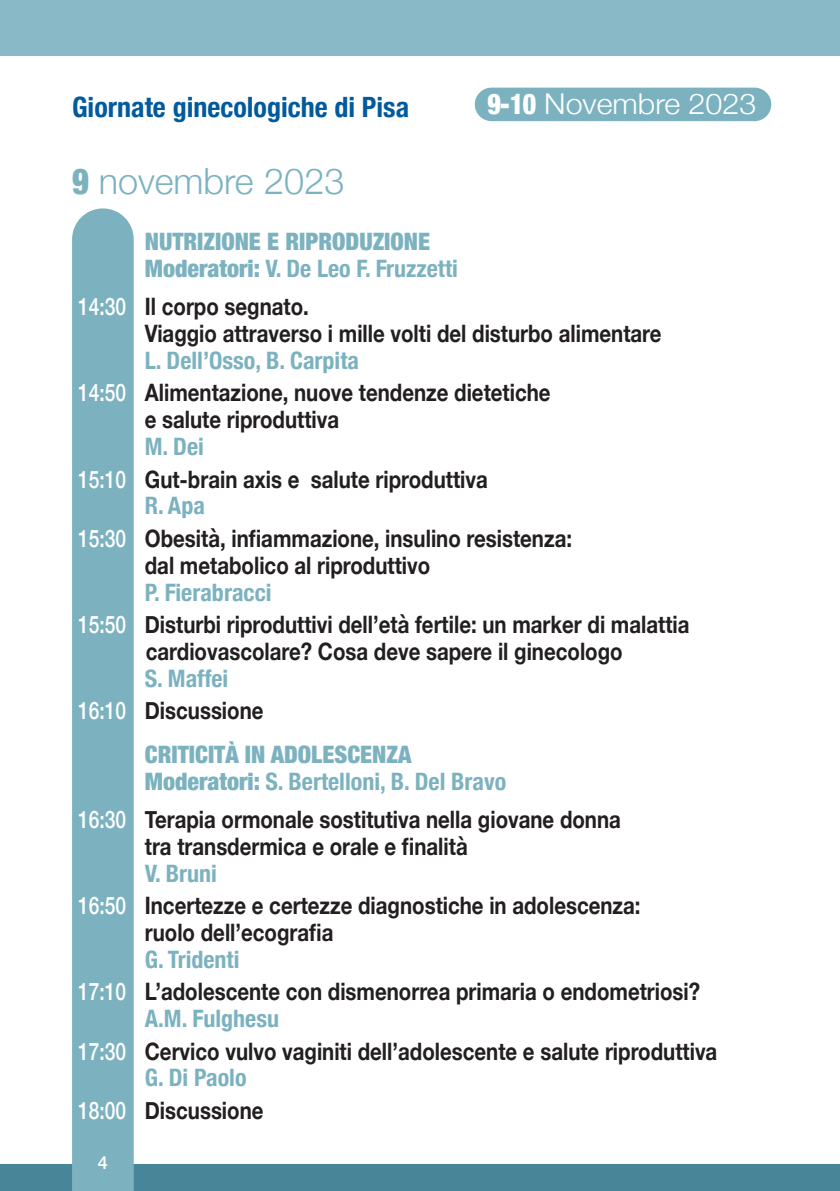
<style>
.page{position:relative;width:840px;height:1191px;background:#fff}
.page>*{position:absolute;margin:0;border:0;box-sizing:border-box;transform-origin:0 0}
.t1{font:300 36px "Helvetica Neue";color:#7cb2c0}
.t2{font:300 28.6px "Helvetica Neue";color:#fff;scale:1.06 1}
.t3{font:700 condensed 28px "Helvetica Neue";color:#015a9d}
.t4{font:700 24px/26.8px "Helvetica Neue";color:#231f20;text-align:center;scale:.85 1}
.t5{font:700 condensed 24px "Helvetica Neue";color:#7cb2c0}
.t6{font:900 condensed 24px "Helvetica Neue";color:#7cb2c0}
.t7{font:500 18px "Helvetica Neue";color:#fff}
.s1{font-weight:900;font-stretch:condensed}
.s2{font-weight:900}
.s3{font-weight:500;color:#fff}
</style>
<div class="page">
<div style="left:0;top:1164px;width:839px;height:27px;background:#488598"></div>
<div style="left:0;top:0;width:839px;height:55px;background:#89b9c6"></div>
<div style="left:474px;top:88px;width:296px;height:33px;background:#7cb2c0;border-radius:17px"></div>
<div style="left:72px;top:208px;width:62px;height:983px;background:#7cb2c0"></div>
<p class="t3" style="left:72px;top:84px;width:338px">Giornate ginecologiche di Pisa</p>
<p class="t1" style="left:72px;top:152px;width:274px"><span class="s1">9</span> novembre 2023</p>
<p class="t2" style="left:487px;top:81px;width:255px"><span class="s1">9-10</span> Novembre 2023</p>
<p class="t6" style="left:145px;top:222px;width:286px">NUTRIZIONE E RIPRODUZIONE</p>
<p class="t5" style="left:145px;top:249px;width:314px"><span class="s2">Moderatori:</span> V. De Leo F. Fruzzetti</p>
<p class="t4" style="left:78px;top:294px;width:273px"><span class="s3">14:30</span> Il corpo segnato.</p>
<p class="t4" style="left:145px;top:321px;width:609px">Viaggio attraverso i mille volti del disturbo alimentare</p>
<p class="t5" style="left:145px;top:340px;width:216px">L. Dell’Osso, B. Carpita</p>
<p class="t4" style="left:78px;top:380px;width:557px"><span class="s3">14:50</span> Alimentazione, nuove tendenze dietetiche</p>
<p class="t4" style="left:145px;top:407px;width:230px">e salute riproduttiva</p>
<p class="t5" style="left:145px;top:426px;width:61px">M. Dei</p>
<p class="t4" style="left:78px;top:466px;width:483px"><span class="s3">15:10</span> Gut-brain axis e salute riproduttiva</p>
<p class="t5" style="left:145px;top:486px;width:62px">R. Apa</p>
<p class="t4" style="left:78px;top:525px;width:582px"><span class="s3">15:30</span> Obesità, infiammazione, insulino resistenza:</p>
<p class="t4" style="left:145px;top:552px;width:337px">dal metabolico al riproduttivo</p>
<p class="t5" style="left:145px;top:572px;width:128px">P. Fierabracci</p>
<p class="t4" style="left:78px;top:611px;width:720px"><span class="s3">15:50</span> Disturbi riproduttivi dell’età fertile: un marker di malattia cardiovascolare? Cosa deve sapere il ginecologo</p>
<p class="t5" style="left:145px;top:658px;width:85px">S. Maffei</p>
<p class="t4" style="left:78px;top:698px;width:219px"><span class="s3">16:10</span> Discussione</p>
<p class="t6" style="left:145px;top:734px;width:268px">CRITICITÀ IN ADOLESCENZA</p>
<p class="t5" style="left:145px;top:761px;width:363px"><span class="s2">Moderatori:</span> S. Bertelloni, B. Del Bravo</p>
<p class="t4" style="left:78px;top:806px;width:639px"><span class="s3">16:30</span> Terapia ormonale sostitutiva nella giovane donna</p>
<p class="t4" style="left:145px;top:833px;width:381px">tra transdermica e orale e finalità</p>
<p class="t5" style="left:145px;top:853px;width:73px">V. Bruni</p>
<p class="t4" style="left:78px;top:893px;width:663px"><span class="s3">16:50</span> Incertezze e certezze diagnostiche in adolescenza:</p>
<p class="t4" style="left:145px;top:919px;width:223px">ruolo dell’ecografia</p>
<p class="t5" style="left:145px;top:939px;width:96px">G. Tridenti</p>
<p class="t4" style="left:78px;top:979px;width:733px"><span class="s3">17:10</span> L’adolescente con dismenorrea primaria o endometriosi?</p>
<p class="t5" style="left:145px;top:998px;width:136px">A.M. Fulghesu</p>
<p class="t4" style="left:78px;top:1038px;width:753px"><span class="s3">17:30</span> Cervico vulvo vaginiti dell’adolescente e salute riproduttiva</p>
<p class="t5" style="left:145px;top:1058px;width:103px">G. Di Paolo</p>
<p class="t4" style="left:78px;top:1097px;width:219px"><span class="s3">18:00</span> Discussione</p>
<p class="t7" style="left:98px;top:1148px;width:12px">4</p>
</div>
